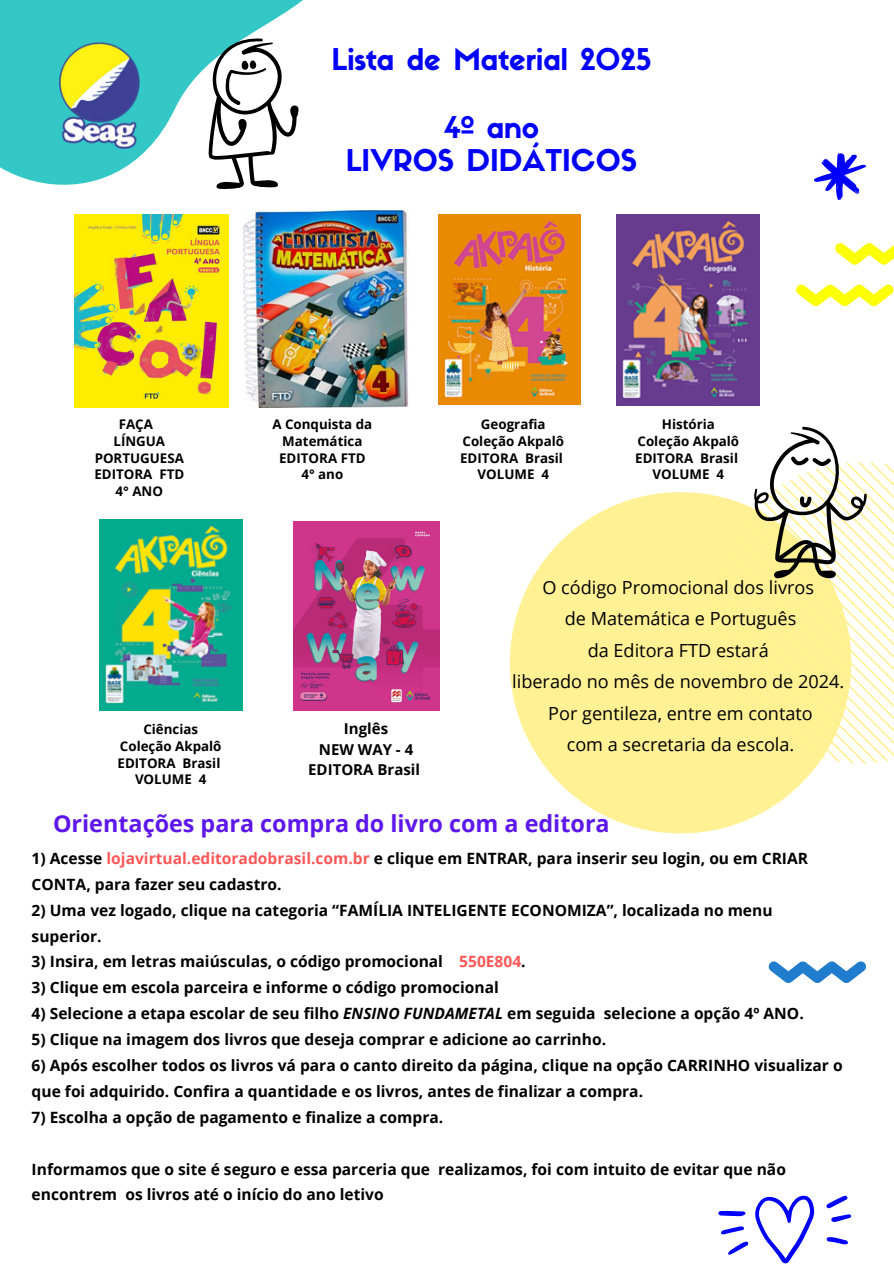
<style>
.page{position:relative;width:894px;height:1264px;background:#fff}
.page>*{position:absolute;margin:0;border:0;box-sizing:border-box;transform-origin:0 0}
.t1{font:29.4px/33.8px "Sifonn Basic";color:#0101fa;text-align:center}
.t2{font:700 23.4px "Open Sans";color:#5e17eb}
.t3{font:18.15px/31.5px "Open Sans";color:#000;text-align:center}
.t4{font:700 15.6px/25.8px "Open Sans";color:#000}
.t5{font:700 15px/20.2px "Open Sans";color:#000;text-align:center}
.t6{font:700 13.35px/16.6px "Open Sans";color:#000;text-align:center}
.s1{color:#ff5757}
.s2{font-style:italic}
</style>
<div class="page">
<svg style="left:796px;top:285px;width:97px;height:21px"></svg>
<svg style="left:835px;top:243px;width:58px;height:22px"></svg>
<svg style="left:0;top:0;width:439px;height:287px"></svg>
<svg style="left:814px;top:153px;width:52px;height:47px"></svg>
<img style="left:99px;top:519px;width:143px;height:191px">
<img style="left:616px;top:214px;width:143px;height:192px">
<img style="left:439px;top:214px;width:141px;height:190px">
<svg style="left:768px;top:961px;width:97px;height:22px"></svg>
<svg style="left:718px;top:1195px;width:132px;height:68px"></svg>
<div style="left:509px;top:492px;width:341px;height:341px;background:#fff194;border-radius:50%"></div>
<img style="left:294px;top:521px;width:145px;height:189px">
<img style="left:244px;top:211px;width:164px;height:196px">
<img style="left:74px;top:214px;width:155px;height:194px">
<svg style="left:205px;top:36px;width:94px;height:154px"></svg>
<svg style="left:710px;top:426px;width:183px;height:337px"></svg>
<img style="left:59px;top:43px;width:80px;height:106px">
<p class="t1" style="left:331px;top:46px;width:321px">Lista de Material 2025</p>
<p class="t1" style="left:345px;top:113px;width:293px">4º ano<br>LIVROS DIDÁTICOS</p>
<p class="t6" style="left:94px;top:416px;width:91px">FAÇA<br>LÍNGUA<br>PORTUGUESA<br>EDITORA FTD<br>4° ANO</p>
<p class="t6" style="left:272px;top:416px;width:101px">A Conquista da<br>Matemática</p>
<p class="t6" style="left:279px;top:449px;width:88px">EDITORA FTD</p>
<p class="t6" style="left:301px;top:465px;width:43px">4° ano</p>
<p class="t6" style="left:143px;top:720px;width:56px">Ciências</p>
<p class="t6" style="left:120px;top:737px;width:103px">Coleção Akpalô</p>
<h5 class="t6" style="left:117px;top:754px;width:104px">EDITORA Brasil</h5>
<p class="t6" style="left:135px;top:770px;width:73px">VOLUME 4</p>
<h3 class="t5" style="left:308px;top:718px;width:113px">Inglês<br>NEW WAY - 4<br>EDITORA Brasil</h3>
<p class="t6" style="left:481px;top:416px;width:66px">Geografia</p>
<p class="t6" style="left:462px;top:432px;width:103px">Coleção Akpalô</p>
<p class="t6" style="left:460px;top:449px;width:104px">EDITORA Brasil</p>
<p class="t6" style="left:477px;top:465px;width:73px">VOLUME 4</p>
<p class="t6" style="left:661px;top:416px;width:55px">História</p>
<p class="t6" style="left:637px;top:432px;width:103px">Coleção Akpalô</p>
<p class="t6" style="left:635px;top:449px;width:104px">EDITORA Brasil</p>
<p class="t6" style="left:652px;top:465px;width:73px">VOLUME 4</p>
<p class="t3" style="left:512px;top:570px;width:333px">O código Promocional dos livros<br>de Matemática e Português<br>da Editora FTD estará<br>liberado no mês de novembro de 2024.<br>Por gentileza, entre em contato<br>com a secretaria da escola.</p>
<p class="t2" style="left:53px;top:806px;width:558px">Orientações para compra do livro com a editora</p>
<h1 class="t4" style="left:32px;top:845px;width:777px">1) Acesse <span class="s1">lojavirtual.editoradobrasil.com.br</span> e clique em ENTRAR, para inserir seu login, ou em CRIAR<br>CONTA, para fazer seu cadastro.</h1>
<h1 class="t4" style="left:32px;top:896px;width:742px">2) Uma vez logado, clique na categoria “FAMÍLIA INTELIGENTE ECONOMIZA”, localizada no menu superior.</h1>
<h1 class="t4" style="left:32px;top:948px;width:495px">3) Insira, em letras maiúsculas, o código promocional <span class="s1">550E804</span>.</h1>
<h1 class="t4" style="left:32px;top:974px;width:468px">3) Clique em escola parceira e informe o código promocional</h1>
<h1 class="t4" style="left:32px;top:1000px;width:773px">4) Selecione a etapa escolar de seu filho <span class="s2">ENSINO FUNDAMETAL</span> em seguida selecione a opção 4º ANO.</h1>
<h1 class="t4" style="left:32px;top:1026px;width:576px">5) Clique na imagem dos livros que deseja comprar e adicione ao carrinho.</h1>
<h1 class="t4" style="left:32px;top:1052px;width:812px">6) Após escolher todos os livros vá para o canto direito da página, clique na opção CARRINHO visualizar o que foi adquirido. Confira a quantidade e os livros, antes de finalizar a compra.</h1>
<h1 class="t4" style="left:32px;top:1103px;width:413px">7) Escolha a opção de pagamento e finalize a compra.</h1>
<h1 class="t4" style="left:32px;top:1155px;width:755px">Informamos que o site é seguro e essa parceria que realizamos, foi com intuito de evitar que não encontrem os livros até o início do ano letivo</h1>
</div>
